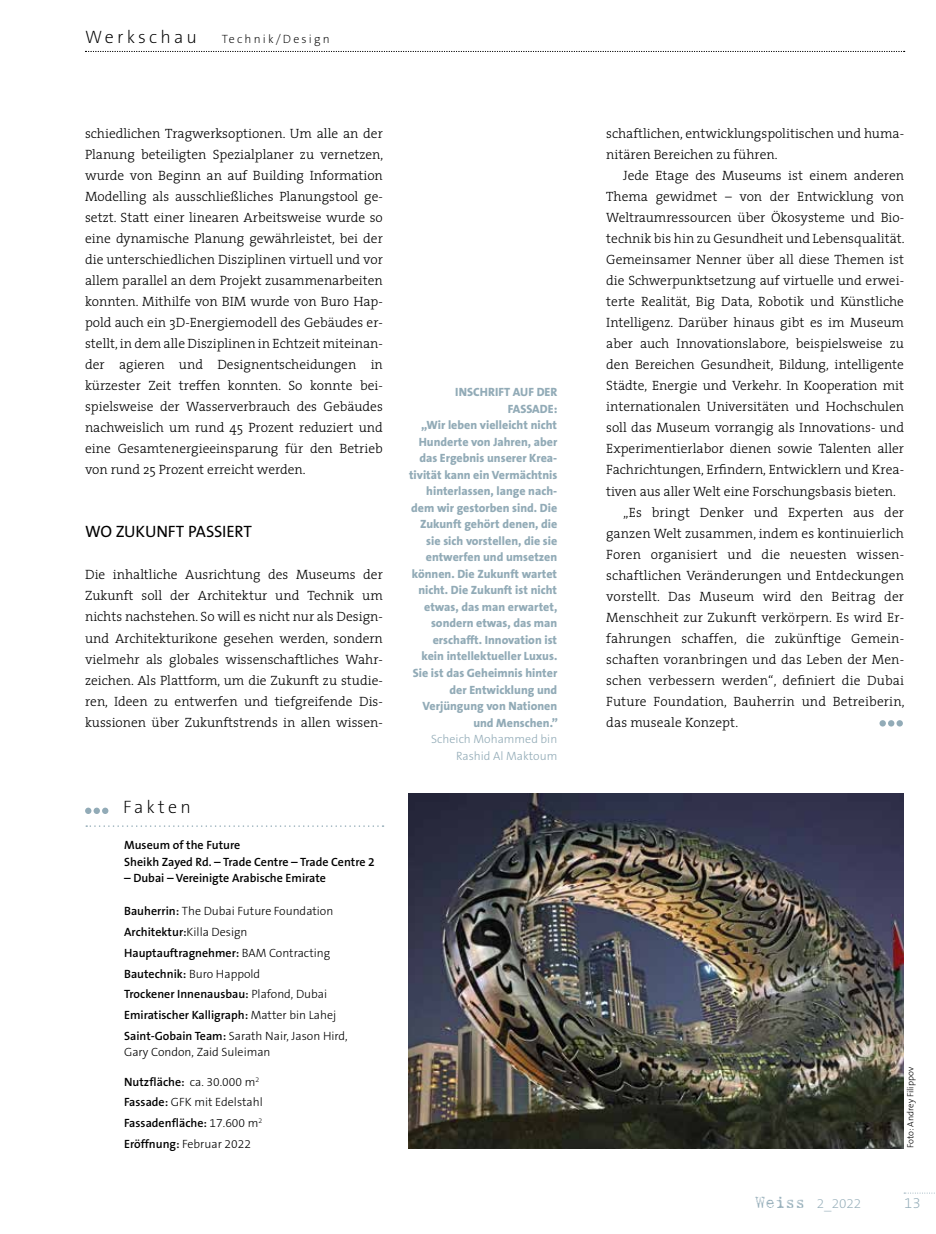
<style>
.page{position:relative;width:936px;height:1234px;background:#fff}
.page>*{position:absolute;margin:0;border:0;box-sizing:border-box;transform-origin:0 0}
.t1{font:200 18px "The Sans B2";letter-spacing:.18em;color:#000}
.t2{font:16.5px "The Sans B5 Plain";letter-spacing:-.01em;color:#000}
.t3{font:200 15px "The Sans B2";color:#92abb7}
.t4{font:300 13.5px/21px "The Serif";color:#000;text-align:justify}
.t5{font:200 13.5px "The Sans B2";color:#92abb7}
.t6{font:800 12px/16.5px "The Sans B8";color:#92abb7;text-align:right}
.t7{font:600 12px/20.7px "The Sans B6";color:#000}
.t8{font:300 12px/16.5px "The Sans B3";color:#000}
.t9{font:300 12px/16.5px "The Sans B3";color:#92abb7;text-align:right}
.t10{font:200 12px "The Sans B2";letter-spacing:.18em;color:#000}
.t11{font:300 9px "The Sans B3";color:#000}
.s1{font-family:"The Sans B6";font-weight:600}
.s2{font-family:"The Sans B3";font-weight:300}
.s3{font-family:"Harting";font-weight:400;font-size:16.5px}
</style>
<div class="page">
<svg style="left:904px;top:1192px;width:31px;height:1px"></svg>
<svg style="left:879px;top:720px;width:6px;height:6px"></svg>
<svg style="left:887px;top:720px;width:7px;height:6px"></svg>
<svg style="left:896px;top:720px;width:6px;height:6px"></svg>
<svg style="left:85px;top:51px;width:819px;height:1px"></svg>
<img style="left:408px;top:793px;width:495px;height:354px">
<svg style="left:85px;top:807px;width:23px;height:6px"></svg>
<svg style="left:86px;top:825px;width:297px;height:1px"></svg>
<h1 class="t1" style="left:85px;top:27px;width:113px">Werkschau</h1>
<p class="t10" style="left:222px;top:33px;width:109px">Technik/Design</p>
<p class="t4" style="left:85px;top:123px;width:300px">schiedlichen Tragwerksoptionen. Um alle an der Planung beteiligten Spezialplaner zu vernetzen, wurde von Beginn an auf Building Information Modelling als ausschließliches Planungstool ge&shy;setzt. Statt einer linearen Arbeitsweise wurde so eine dynamische Planung gewährleistet, bei der die unterschiedlichen Disziplinen virtuell und vor allem parallel an dem Projekt zusammenarbeiten konnten. Mithilfe von BIM wurde von Buro Hap&shy;pold auch ein 3D-Energiemodell des Gebäudes er&shy;stellt, in dem alle Disziplinen in Echtzeit miteinan&shy;der agieren und Designentscheidungen in kürzester Zeit treffen konnten. So konnte bei&shy;spielsweise der Wasserverbrauch des Gebäudes nachweislich um rund 45 Prozent reduziert und eine Gesamtenergieeinsparung für den Betrieb von rund 25 Prozent erreicht werden.</p>
<p class="t2" style="left:85px;top:523px;width:168px">WO ZUKUNFT PASSIERT</p>
<p class="t4" style="left:85px;top:564px;width:299px">Die inhaltliche Ausrichtung des Museums der Zukunft soll der Architektur und Technik um nichts nachstehen. So will es nicht nur als Design&shy;und Architekturikone gesehen werden, sondern vielmehr als globales wissenschaftliches Wahr&shy;zeichen. Als Plattform, um die Zukunft zu studie&shy;ren, Ideen zu entwerfen und tiefgreifende Dis&shy;kussionen über Zukunftstrends in allen wissen-</p>
<h1 class="t1" style="left:123px;top:797px;width:69px">Fakten</h1>
<p class="t7" style="left:124px;top:837px;width:252px;line-height:16.5px">Museum of the Future<br>Sheikh Zayed Rd. – Trade Centre – Trade Centre 2</p>
<p class="t7" style="left:124px;top:868px;width:203px">– Dubai – Vereinigte Arabische Emirate</p>
<p class="t8" style="left:124px;top:903px;width:211px"><span class="s1">Bauherrin:</span> The Dubai Future Foundation</p>
<p class="t7" style="left:124px;top:921px;width:213px">Architektur:<span class="s2">Killa Design </span>Hauptauftragnehmer: <span class="s2">BAM Contracting </span>Bautechnik: <span class="s2">Buro Happold<br></span>Trockener Innenausbau: <span class="s2">Plafond, Dubai </span>Emiratischer Kalligraph: <span class="s2">Matter bin Lahej</span></p>
<p class="t8" style="left:124px;top:1027px;width:225px"><span class="s1">Saint-Gobain Team:</span> Sarath Nair, Jason Hird,<br>Gary Condon, Zaid Suleiman</p>
<p class="t7" style="left:124px;top:1071px;width:137px">Nutzfläche: <span class="s2">ca. 30.000 m</span><sup>2</sup></p>
<p class="t8" style="left:124px;top:1094px;width:140px"><span class="s1">Fassade:</span> GFK mit Edelstahl</p>
<p class="t7" style="left:124px;top:1112px;width:140px">Fassadenfläche: <span class="s2">17.600 m</span><sup>2</sup></p>
<p class="t8" style="left:124px;top:1135px;width:128px"><span class="s1">Eröffnung:</span> Februar 2022</p>
<p class="t6" style="left:409px;top:384px;width:150px">INSCHRIFT AUF DER<br>FASSADE:<br>„Wir leben vielleicht nicht<br>Hunderte von Jahren, aber das Ergebnis unserer Krea&shy;tivität kann ein Vermächtnis hinterlassen, lange nach&shy;dem wir gestorben sind. Die<br>Zukunft gehört denen, die sie sich vorstellen, die sie entwerfen und umsetzen können. Die Zukunft wartet nicht. Die Zukunft ist nicht etwas, das man erwartet, sondern etwas, das man erschafft. Innovation ist kein intellektueller Luxus.<br>Sie ist das Geheimnis hinter der Entwicklung und<br>Verjüngung von Nationen und Menschen.”</p>
<p class="t9" style="left:431px;top:731px;width:128px">Scheich Mohammed bin<br>Rashid Al Maktoum</p>
<p class="t4" style="left:606px;top:123px;width:299px">schaftlichen, entwicklungspolitischen und huma&shy;nitären Bereichen zu führen.</p>
<p class="t4" style="left:623px;top:165px;width:282px">Jede Etage des Museums ist einem anderen</p>
<p class="t4" style="left:606px;top:186px;width:299px">Thema gewidmet – von der Entwicklung von</p>
<p class="t4" style="left:606px;top:207px;width:299px">Weltraumressourcen über Ökosysteme und Bio-</p>
<p class="t4" style="left:606px;top:228px;width:300px">technik bis hin zu Gesundheit und Lebensqualität.</p>
<p class="t4" style="left:606px;top:249px;width:299px">Gemeinsamer Nenner über all diese Themen ist</p>
<p class="t4" style="left:606px;top:270px;width:299px">die Schwerpunktsetzung auf virtuelle und erwei-</p>
<p class="t4" style="left:606px;top:291px;width:299px">terte Realität, Big Data, Robotik und Künstliche</p>
<p class="t4" style="left:606px;top:312px;width:299px">Intelligenz. Darüber hinaus gibt es im Museum</p>
<p class="t4" style="left:606px;top:333px;width:299px">aber auch Innovationslabore, beispielsweise zu</p>
<p class="t4" style="left:606px;top:354px;width:299px">den Bereichen Gesundheit, Bildung, intelligente</p>
<p class="t4" style="left:606px;top:375px;width:299px">Städte, Energie und Verkehr. In Kooperation mit</p>
<p class="t4" style="left:606px;top:396px;width:299px">internationalen Universitäten und Hochschulen</p>
<p class="t4" style="left:606px;top:417px;width:299px">soll das Museum vorrangig als Innovations- und</p>
<p class="t4" style="left:606px;top:438px;width:299px">Experimentierlabor dienen sowie Talenten aller</p>
<p class="t4" style="left:606px;top:459px;width:299px">Fachrichtungen, Erfindern, Entwicklern und Krea-</p>
<p class="t4" style="left:606px;top:480px;width:291px">tiven aus aller Welt eine Forschungsbasis bieten.</p>
<p class="t4" style="left:623px;top:501px;width:282px">„Es bringt Denker und Experten aus der</p>
<p class="t4" style="left:606px;top:522px;width:299px">ganzen Welt zusammen, indem es kontinuierlich</p>
<p class="t4" style="left:606px;top:543px;width:299px">Foren organisiert und die neuesten wissen-</p>
<p class="t4" style="left:606px;top:564px;width:299px">schaftlichen Veränderungen und Entdeckungen</p>
<p class="t4" style="left:606px;top:585px;width:299px">vorstellt. Das Museum wird den Beitrag der</p>
<p class="t4" style="left:606px;top:606px;width:299px">Menschheit zur Zukunft verkörpern. Es wird Er-</p>
<p class="t4" style="left:606px;top:627px;width:299px">fahrungen schaffen, die zukünftige Gemein-</p>
<p class="t4" style="left:606px;top:648px;width:299px">schaften voranbringen und das Leben der Men-</p>
<p class="t4" style="left:606px;top:669px;width:299px">schen verbessern werden“, definiert die Dubai</p>
<p class="t4" style="left:606px;top:690px;width:300px">Future Foundation, Bauherrin und Betreiberin,</p>
<p class="t4" style="left:606px;top:711px;width:133px">das museale Konzept.</p>
<p class="t11" style="left:905px;top:1147px;width:82px;rotate:-90deg">Foto: Andrey Filippov</p>
<p class="t5" style="left:755px;top:1195px;width:108px"><span class="s3">Weiss</span> 2_2022</p>
<p class="t3" style="left:904px;top:1194px;width:18px">13</p>
</div>
